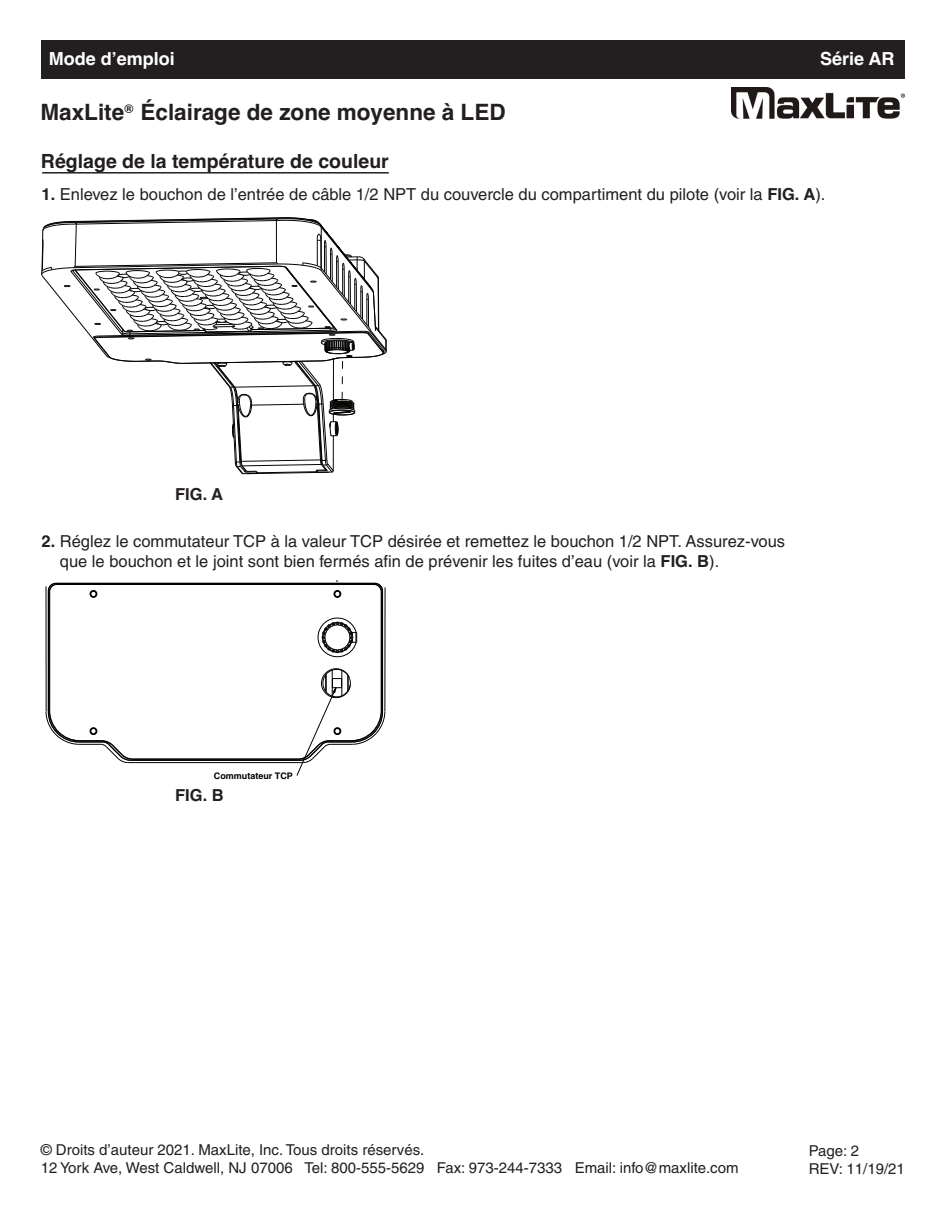
<style>
.page{position:relative;width:945px;height:1215px;background:#fff}
.page>*{position:absolute;margin:0;border:0;box-sizing:border-box;transform-origin:0 0}
.t1{font:700 22.5px "Helvetica";color:#231f20}
.t2{font:700 19.5px "Helvetica";color:#231f20}
.t3{font:700 18px "Helvetica";color:#fff}
.t4{font:16.5px/20.4px "Helvetica";color:#231f20}
.t5{font:700 16.5px "Helvetica";color:#231f20}
.t6{font:15px/18px "Helvetica";color:#231f20}
.t7{font:700 9px "Helvetica";color:#000001}
.s1{font-weight:700}
</style>
<div class="page">
<hr style="left:42px;top:172px;width:347px;height:2px;background:#231f20">
<svg style="left:41px;top:217px;width:346px;height:258px"></svg>
<hr style="left:46px;top:586px;width:1px;height:126px;background:#000001">
<hr style="left:48px;top:591px;width:1px;height:121px;background:#000001">
<hr style="left:49px;top:592px;width:1px;height:119px;background:#000001">
<hr style="left:128px;top:762px;width:175px;height:1px;background:#000001">
<hr style="left:131px;top:760px;width:169px;height:1px;background:#000001">
<hr style="left:133px;top:759px;width:165px;height:1px;background:#000001">
<hr style="left:57px;top:584px;width:317px;height:1px;background:#000001">
<hr style="left:56px;top:583px;width:319px;height:1px;background:#000001">
<hr style="left:381px;top:592px;width:1px;height:119px;background:#000001">
<hr style="left:382px;top:591px;width:1px;height:121px;background:#000001">
<hr style="left:385px;top:587px;width:1px;height:125px;background:#000001">
<svg style="left:48px;top:583px;width:9px;height:9px"></svg>
<div style="left:90px;top:590px;width:7px;height:8px;border:1px solid #000001;border-radius:50%"></div>
<div style="left:90px;top:591px;width:7px;height:6px;border:1px solid #000001;border-radius:50%"></div>
<svg style="left:91px;top:591px;width:5px;height:6px"></svg>
<div style="left:334px;top:590px;width:7px;height:8px;border:1px solid #000001;border-radius:50%"></div>
<svg style="left:334px;top:591px;width:6px;height:6px"></svg>
<svg style="left:374px;top:583px;width:9px;height:9px"></svg>
<svg style="left:318px;top:617px;width:39px;height:41px"></svg>
<svg style="left:296px;top:668px;width:89px;height:108px"></svg>
<svg style="left:46px;top:710px;width:87px;height:53px"></svg>
<div style="left:41px;top:40px;width:864px;height:39px;background:#231f20"></div>
<img style="left:732px;top:87px;width:173px;height:32px">
<p class="t3" style="left:49px;top:49px;width:128px">Mode d’emploi</p>
<p class="t3" style="left:820px;top:49px;width:76px">Série AR</p>
<h1 class="t1" style="left:40px;top:99px;width:467px">MaxLite<sup>®</sup> Éclairage de zone moyenne à LED</h1>
<p class="t2" style="left:41px;top:150px;width:349px">Réglage de la température de couleur</p>
<p class="t4" style="left:42px;top:185px;width:785px"><span class="s1">1.</span> Enlevez le bouchon de l’entrée de câble 1/2 NPT du couvercle du compartiment du pilote (voir la <span class="s1">FIG. A</span>).</p>
<p class="t5" style="left:175px;top:485px;width:49px">FIG. A</p>
<p class="t4" style="left:60px;top:533px;width:727px;text-indent:-18px"><span class="s1">2.</span> Réglez le commutateur TCP à la valeur TCP désirée et remettez le bouchon 1/2 NPT. Assurez-vous que le bouchon et le joint sont bien fermés afin de prévenir les fuites d’eau (voir la <span class="s1">FIG. B</span>).</p>
<p class="t7" style="left:214px;top:770px;width:81px">Commutateur TCP</p>
<p class="t5" style="left:175px;top:785px;width:50px">FIG. B</p>
<p class="t6" style="left:41px;top:1142px;width:699px">© Droits d’auteur 2021. MaxLite, Inc. Tous droits réservés.<br>12 York Ave, West Caldwell, NJ 07006 Tel: 800-555-5629 Fax: 973-244-7333 Email: info@maxlite.com</p>
<p class="t6" style="left:809px;top:1143px;width:98px">Page: 2<br>REV: 11/19/21</p>
</div>
